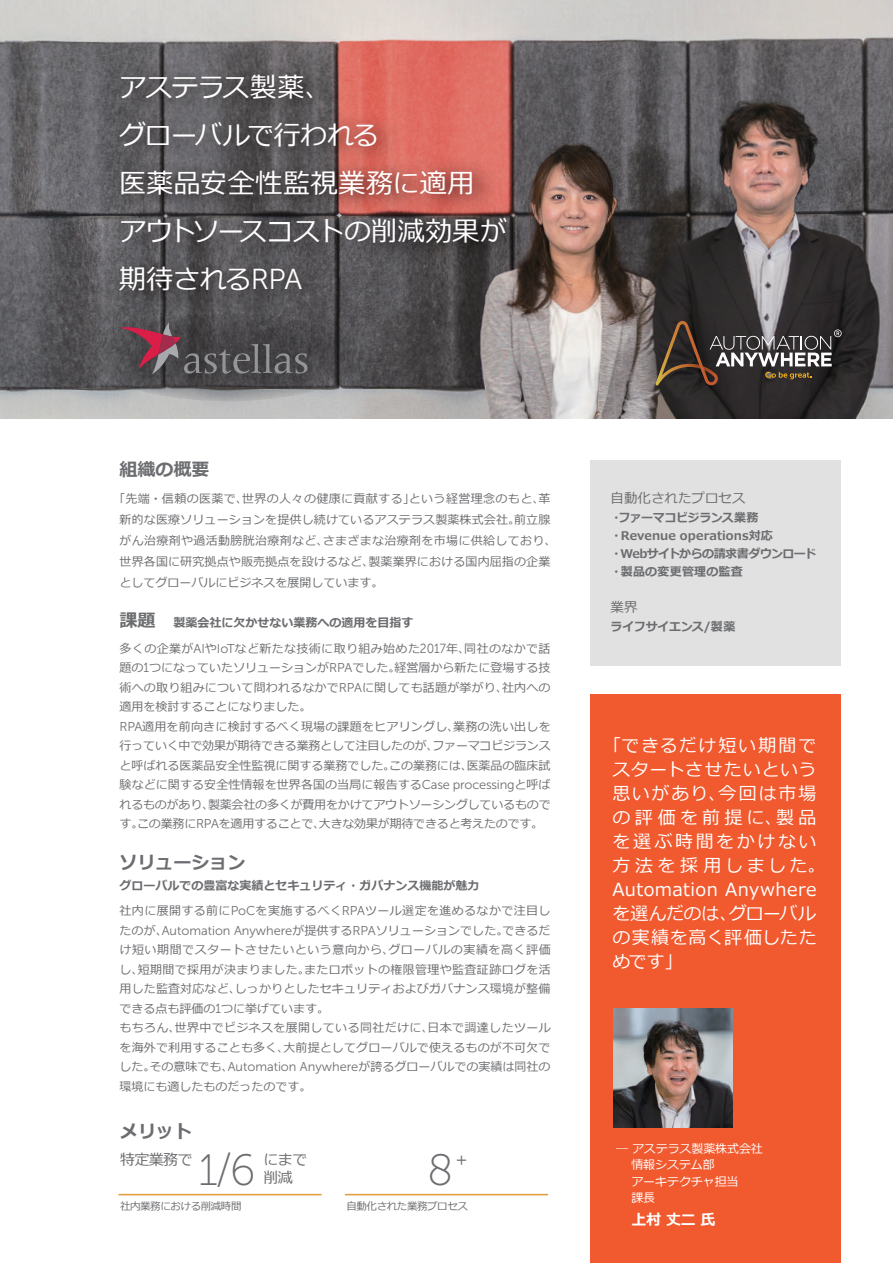
<style>
.page{position:relative;width:893px;height:1263px;background:#fff}
.page>*{position:absolute;margin:0;border:0;box-sizing:border-box;transform-origin:0 0}
.t1{font:43.8px "Museo Sans 100";color:#6c6d70}
.t2{font:27px/48px "Meiryo";letter-spacing:-.01em;color:#fff}
.t3{font:18px/24px "Meiryo";letter-spacing:.055em;color:#fff}
.t4{font:700 18px "Meiryo";color:#6c6d70}
.t5{font:15px "Meiryo";letter-spacing:-.04em;color:#6c6d70}
.t6{font:700 15px "Meiryo";color:#fff}
.t7{font:13.5px "Meiryo";color:#6c6d70}
.t8{font:12px/19.5px "Meiryo";letter-spacing:.01em;color:#6c6d70}
.t9{font:12px/25.5px "Meiryo";letter-spacing:.03em;color:#6c6d70}
.t10{font:700 12px/18px "Meiryo";letter-spacing:-.005em;color:#6c6d70}
.t11{font:12px/16.5px "Meiryo";letter-spacing:-.01em;color:#fff}
.t12{font:10.5px "Meiryo";letter-spacing:-.04em;color:#6c6d70}
.s1{font-family:"Museo Sans 300";font-size:28.8px}
.s2{font-weight:700;font-size:18px}
.s3{font-weight:700}
.s4{font-family:"Museo Sans 300";font-size:12.75px}
.s5{font-family:"Museo Sans 300";font-size:13.2px}
</style>
<div class="page">
<div style="left:591px;top:460px;width:250px;height:206px;background:#e1e1e1"></div>
<div style="left:590px;top:695px;width:250px;height:568px;background:#f1592e"></div>
<img style="left:0;top:0;width:893px;height:419px">
<hr style="left:119px;top:1194px;width:203px;height:1px;background:#e19e3e">
<hr style="left:345px;top:1194px;width:203px;height:1px;background:#e19e3e">
<img style="left:613px;top:1008px;width:119px;height:119px">
<img style="left:83px;top:52px;width:459px;height:327px">
<svg style="left:655px;top:321px;width:187px;height:64px;background:#4c4541"></svg>
<svg style="left:93px;top:313px;width:269px;height:88px;background:#5a585b"></svg>
<svg style="left:120px;top:323px;width:187px;height:51px;background:#5a4c51"></svg>
<h2 class="t2" style="left:119px;top:64px;width:390px">アステラス製薬、<br>グローバルで行われる<br>医薬品安全性監視業務に適用アウトソースコストの削減効果が期待される<span class="s1">RPA</span></h2>
<h3 class="t4" style="left:120px;top:456px;width:91px">組織の概要</h3>
<p class="t8" style="left:120px;top:488px;width:438px;line-height:21px;text-indent:-6px">「先端・信頼の医薬で、世界の人々の健康に貢献する」という経営理念のもと、革新的な医療ソリューションを提供し続けているアステラス製薬株式会社。前立腺がん治療剤や過活動膀胱治療剤など、さまざまな治療剤を市場に供給しており、世界各国に研究拠点や販売拠点を設けるなど、製薬業界における国内屈指の企業としてグローバルにビジネスを展開しています。</p>
<p class="t9" style="left:120px;top:611px;width:433px"><span class="s2">課題　</span><span class="s3">製薬会社に欠かせない業務への適用を目指す<br></span>多くの企業が<span class="s4">AI</span>や<span class="s4">IoT</span>など新たな技術に取り組み始めた<span class="s5">2017</span>年、同社のなかで話</p>
<p class="t8" style="left:120px;top:659px;width:433px">題の<span class="s5">1</span>つになっていたソリューションが<span class="s4">RPA</span>でした。経営層から新たに登場する技術への取り組みについて問われるなかで<span class="s4">RPA</span>に関しても話題が挙がり、社内への適用を検討することになりました。<br><span class="s4">RPA</span>適用を前向きに検討するべく現場の課題をヒアリングし、業務の洗い出しを行っていく中で効果が期待できる業務として注目したのが、ファーマコビジランスと呼ばれる医薬品安全性監視に関する業務でした。この業務には、医薬品の臨床試験などに関する安全性情報を世界各国の当局に報告する<span class="s4">Case processing</span>と呼ばれるものがあり、製薬会社の多くが費用をかけてアウトソーシングしているものです。この業務に<span class="s4">RPA</span>を適用することで、大きな効果が期待できると考えたのです。</p>
<h3 class="t4" style="left:120px;top:849px;width:127px">ソリューション</h3>
<p class="t9" style="left:120px;top:873px;width:432px"><span class="s3">グローバルでの豊富な実績とセキュリティ・ガバナンス機能が魅力<br></span>社内に展開する前に<span class="s4">PoC</span>を実施するべく<span class="s4">RPA</span>ツール選定を進めるなかで注目し</p>
<p class="t8" style="left:120px;top:921px;width:433px">たのが、<span class="s4">Automation Anywhere</span>が提供する<span class="s4">RPA</span>ソリューションでした。できるだけ短い期間でスタートさせたいという意向から、グローバルの実績を高く評価し、短期間で採用が決まりました。またロボットの権限管理や監査証跡ログを活用した監査対応など、しっかりとしたセキュリティおよびガバナンス環境が整備できる点も評価の<span class="s5">1</span>つに挙げています。<br>もちろん、世界中でビジネスを展開している同社だけに、日本で調達したツールを海外で利用することも多く、大前提としてグローバルで使えるものが不可欠でした。その意味でも、<span class="s4">Automation Anywhere</span>が誇るグローバルでの実績は同社の環境にも適したものだったのです。</p>
<h3 class="t4" style="left:120px;top:1118px;width:74px">メリット</h3>
<p class="t5" style="left:120px;top:1149px;width:74px">特定業務で</p>
<p class="t5" style="left:264px;top:1149px;width:45px">にまで</p>
<p class="t5" style="left:454px;top:1149px;width:16px">＋</p>
<p class="t5" style="left:264px;top:1167px;width:31px">削減</p>
<h1 class="t1" style="left:199px;top:1147px;width:59px">1/6</h1>
<h1 class="t1" style="left:427px;top:1147px;width:28px">8</h1>
<p class="t12" style="left:120px;top:1199px;width:123px">社内業務における削減時間</p>
<p class="t12" style="left:346px;top:1199px;width:123px">自動化された業務プロセス</p>
<p class="t7" style="left:611px;top:489px;width:136px">自動化されたプロセス</p>
<p class="t10" style="left:611px;top:509px;width:207px">・ファーマコビジランス業務・Revenue operations対応<br>・Webサイトからの請求書ダウンロード・製品の変更管理の監査</p>
<p class="t7" style="left:611px;top:598px;width:28px">業界</p>
<p class="t10" style="left:611px;top:618px;width:126px">ライフサイエンス/製薬</p>
<h3 class="t3" style="left:612px;top:734px;width:215px;text-indent:-9px">「できるだけ短い期間でスタートさせたいという思いがあり、今回は市場の評価を前提に、製品を選ぶ時間をかけない方法を採用しました。<br>Automation Anywhereを選んだのは、グローバルの実績を高く評価したためです」</h3>
<p class="t11" style="left:631px;top:1141px;width:133px;text-indent:-15px">― アステラス製薬株式会社情報システム部<br>アーキテクチャ担当<br>課長</p>
<p class="t6" style="left:631px;top:1209px;width:86px">上村 丈二 氏</p>
</div>
